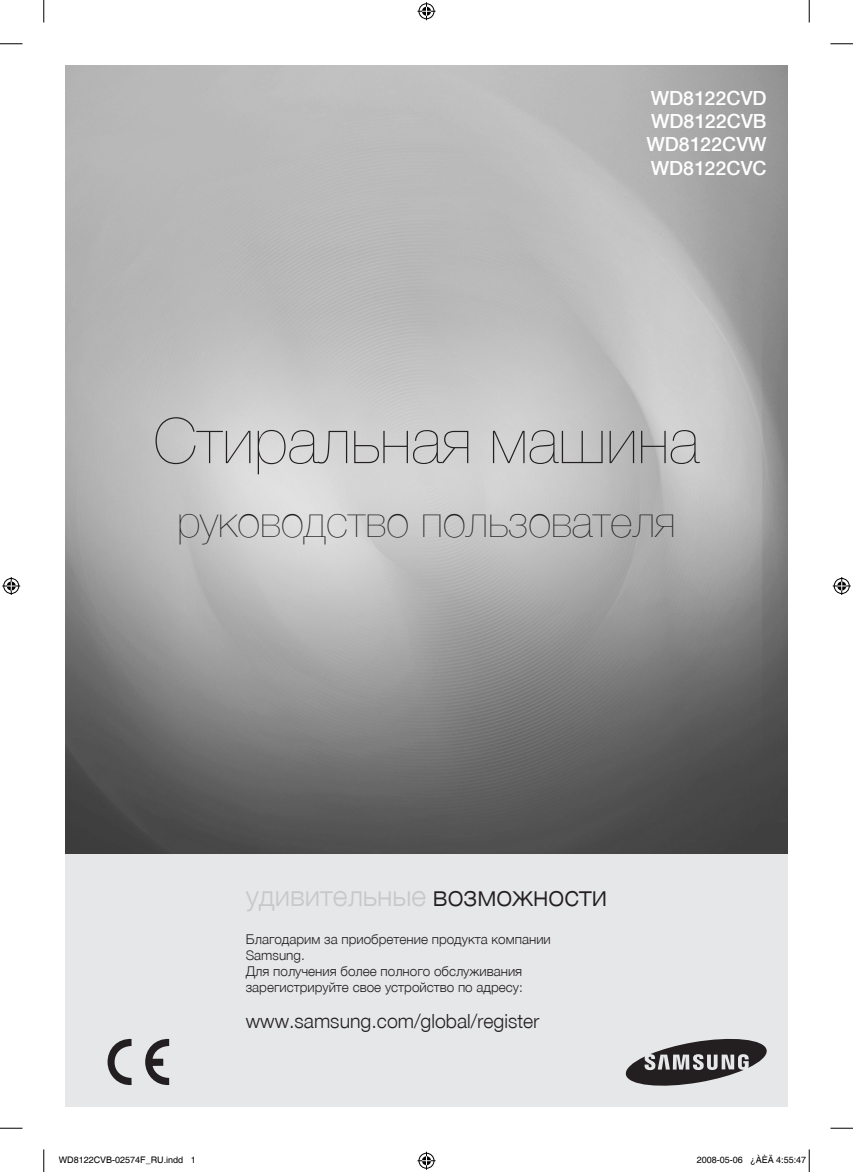
<style>
.page{position:relative;width:853px;height:1172px;background:#fff}
.page>*{position:absolute;margin:0;border:0;box-sizing:border-box;transform-origin:0 0}
.t1{font:200 63px "Helvetica Neue LTCYR";color:#231f20}
.t2{font:200 43.5px "Helvetica Neue LTCYR";color:#231f20}
.t3{font:300 28.5px "Helvetica Neue LTCYR";color:#c7c8ca}
.t4{font:500 19.5px/23.4px "Helvetica Neue LTCYR";color:#fff;text-align:justify}
.t5{font:300 19.5px "Helvetica Neue LTCYR";color:#231f20}
.t6{font:300 13.5px/16.2px "Helvetica Neue LTCYR";color:#231f20}
.t7{font:9px "Helvetica";color:#000}
.s1{color:#231f20}
</style>
<div class="page">
<div style="left:65px;top:854px;width:723px;height:253px;background:#e6e7e9"></div>
<img style="left:65px;top:65px;width:723px;height:789px">
<svg style="left:626px;top:1039px;width:141px;height:46px"></svg>
<svg style="left:108px;top:1039px;width:24px;height:46px"></svg>
<svg style="left:145px;top:1039px;width:24px;height:46px"></svg>
<svg style="left:0;top:44px;width:22px;height:1px"></svg>
<svg style="left:830px;top:44px;width:23px;height:1px"></svg>
<svg style="left:0;top:1128px;width:22px;height:1px"></svg>
<svg style="left:830px;top:1128px;width:23px;height:1px"></svg>
<svg style="left:44px;top:0;width:1px;height:22px"></svg>
<svg style="left:44px;top:1149px;width:1px;height:23px"></svg>
<svg style="left:809px;top:0;width:1px;height:22px"></svg>
<svg style="left:417px;top:2px;width:18px;height:18px"></svg>
<svg style="left:417px;top:1152px;width:18px;height:18px"></svg>
<svg style="left:2px;top:577px;width:18px;height:18px"></svg>
<svg style="left:833px;top:577px;width:18px;height:18px"></svg>
<svg style="left:808px;top:1149px;width:2px;height:23px"></svg>
<h3 class="t4" style="left:646px;top:86px;width:122px">WD8122CVD WD8122CVB WD8122CVW WD8122CVC</h3>
<h1 class="t1" style="left:154px;top:406px;width:547px">Стиральная машина</h1>
<h2 class="t2" style="left:177px;top:497px;width:500px">руководство пользователя</h2>
<h3 class="t3" style="left:246px;top:880px;width:363px">удивительные <span class="s1">возможности</span></h3>
<p class="t6" style="left:246px;top:931px;width:307px">Благодарим за приобретение продукта компании Samsung.<br>Для получения более полного обслуживания зарегистрируйте свое устройство по адресу:</p>
<h3 class="t5" style="left:246px;top:1011px;width:295px">www.samsung.com/global/register</h3>
<p class="t7" style="left:59px;top:1154px;width:139px">WD8122CVB-02574F_RU.indd 1</p>
<p class="t7" style="left:697px;top:1154px;width:111px">2008-05-06 ¿ÀÈÄ 4:55:47</p>
</div>
